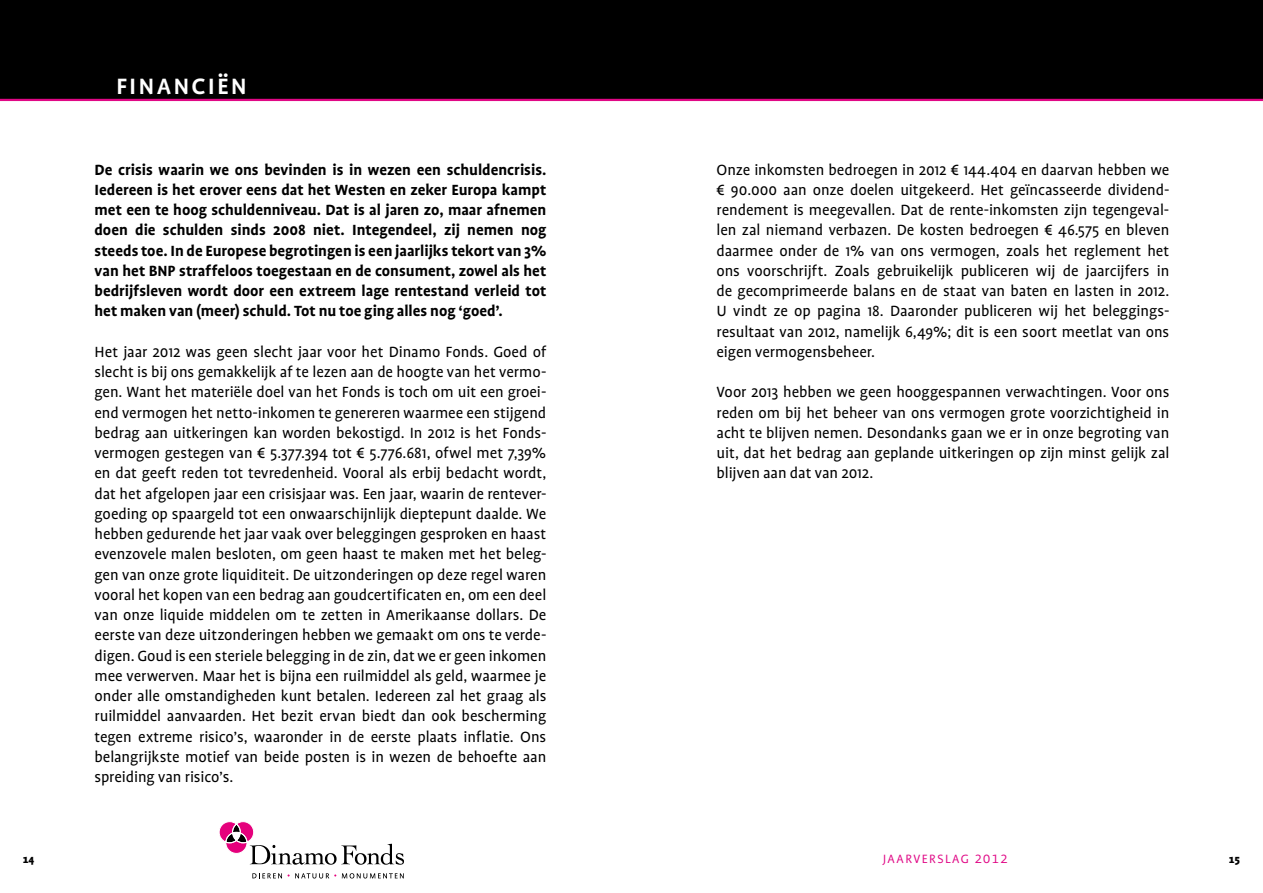
<style>
.page{position:relative;width:1263px;height:893px;background:#fff}
.page>*{position:absolute;margin:0;border:0;box-sizing:border-box;transform-origin:0 0}
.t1{font:500 30px "Profile SC";letter-spacing:.05em;color:#fff}
.t2{font:16.8px/20.2px "Profile";letter-spacing:-.005em;color:#000;text-align:justify}
.t3{font:700 16.8px/20.2px "Profile";color:#000;text-align:justify}
.t4{font:300 16.2px "Profile SC";letter-spacing:.05em;color:#e00785}
.t5{font:900 12px "Profile SC";color:#000}
</style>
<div class="page">
<div style="left:0;top:0;width:1263px;height:100px;background:#000"></div>
<hr style="left:0;top:99px;width:1263px;height:2px;background:#e00785">
<svg style="left:219px;top:821px;width:185px;height:44px"></svg>
<svg style="left:252px;top:873px;width:30px;height:6px"></svg>
<svg style="left:288px;top:873px;width:48px;height:6px"></svg>
<svg style="left:342px;top:873px;width:62px;height:5px"></svg>
<h1 class="t1" style="left:116px;top:69px;width:133px">financiën</h1>
<p class="t3" style="left:94px;top:159px;width:453px">De crisis waarin we ons bevinden is in wezen een schuldencrisis.<br>Iedereen is het erover eens dat het Westen en zeker Europa kampt met een te hoog schuldenniveau. Dat is al jaren zo, maar afnemen doen die schulden sinds 2008 niet. Integendeel, zij nemen nog steeds toe. In de Europese begrotingen is een jaarlijks tekort van 3% van het BNP straffeloos toegestaan en de consument, zowel als het bedrijfsleven wordt door een extreem lage rentestand verleid tot het maken van (meer) schuld. Tot nu toe ging alles nog ‘goed’.</p>
<p class="t2" style="left:94px;top:342px;width:453px">Het jaar 2012 was geen slecht jaar voor het Dinamo Fonds. Goed of slecht is bij ons gemakkelijk af te lezen aan de hoogte van het vermo&shy;gen. Want het materiële doel van het Fonds is toch om uit een groei&shy;end vermogen het netto-inkomen te genereren waarmee een stijgend bedrag aan uitkeringen kan worden bekostigd. In 2012 is het Fonds&shy;vermogen gestegen van ¤ 5.377.394 tot ¤ 5.776.681, ofwel met 7,39% en dat geeft reden tot tevredenheid. Vooral als erbij bedacht wordt, dat het afgelopen jaar een crisisjaar was. Een jaar, waarin de rentever&shy;goeding op spaargeld tot een onwaarschijnlijk dieptepunt daalde. We hebben gedurende het jaar vaak over beleggingen gesproken en haast evenzovele malen besloten, om geen haast te maken met het beleg&shy;gen van onze grote liquiditeit. De uitzonderingen op deze regel waren vooral het kopen van een bedrag aan goudcertificaten en, om een deel van onze liquide middelen om te zetten in Amerikaanse dollars. De eerste van deze uitzonderingen hebben we gemaakt om ons te verde&shy;digen. Goud is een steriele belegging in de zin, dat we er geen inkomen mee verwerven. Maar het is bijna een ruilmiddel als geld, waarmee je onder alle omstandigheden kunt betalen. Iedereen zal het graag als ruilmiddel aanvaarden. Het bezit ervan biedt dan ook bescherming tegen extreme risico’s, waaronder in de eerste plaats inflatie. Ons belangrijkste motief van beide posten is in wezen de behoefte aan spreiding van risico’s.</p>
<p class="t2" style="left:716px;top:159px;width:454px">Onze inkomsten bedroegen in 2012 ¤ 144.404 en daarvan hebben we ¤ 90.000 aan onze doelen uitgekeerd. Het geïncasseerde dividend&shy;rendement is meegevallen. Dat de rente-inkomsten zijn tegengeval&shy;len zal niemand verbazen. De kosten bedroegen ¤ 46.575 en bleven daarmee onder de 1% van ons vermogen, zoals het reglement het ons voorschrijft. Zoals gebruikelijk publiceren wij de jaarcijfers in de gecomprimeerde balans en de staat van baten en lasten in 2012.<br>U vindt ze op pagina 18. Daaronder publiceren wij het beleggings&shy;resultaat van 2012, namelijk 6,49%; dit is een soort meetlat van ons eigen vermogensbeheer.</p>
<p class="t2" style="left:716px;top:382px;width:454px">Voor 2013 hebben we geen hooggespannen verwachtingen. Voor ons reden om bij het beheer van ons vermogen grote voorzichtigheid in acht te blijven nemen. Desondanks gaan we er in onze begroting van uit, dat het bedrag aan geplande uitkeringen op zijn minst gelijk zal blijven aan dat van 2012.</p>
<p class="t5" style="left:23px;top:853px;width:13px">14</p>
<p class="t4" style="left:882px;top:850px;width:127px">jaarverslag 2012</p>
<p class="t5" style="left:1229px;top:853px;width:13px">15</p>
</div>
